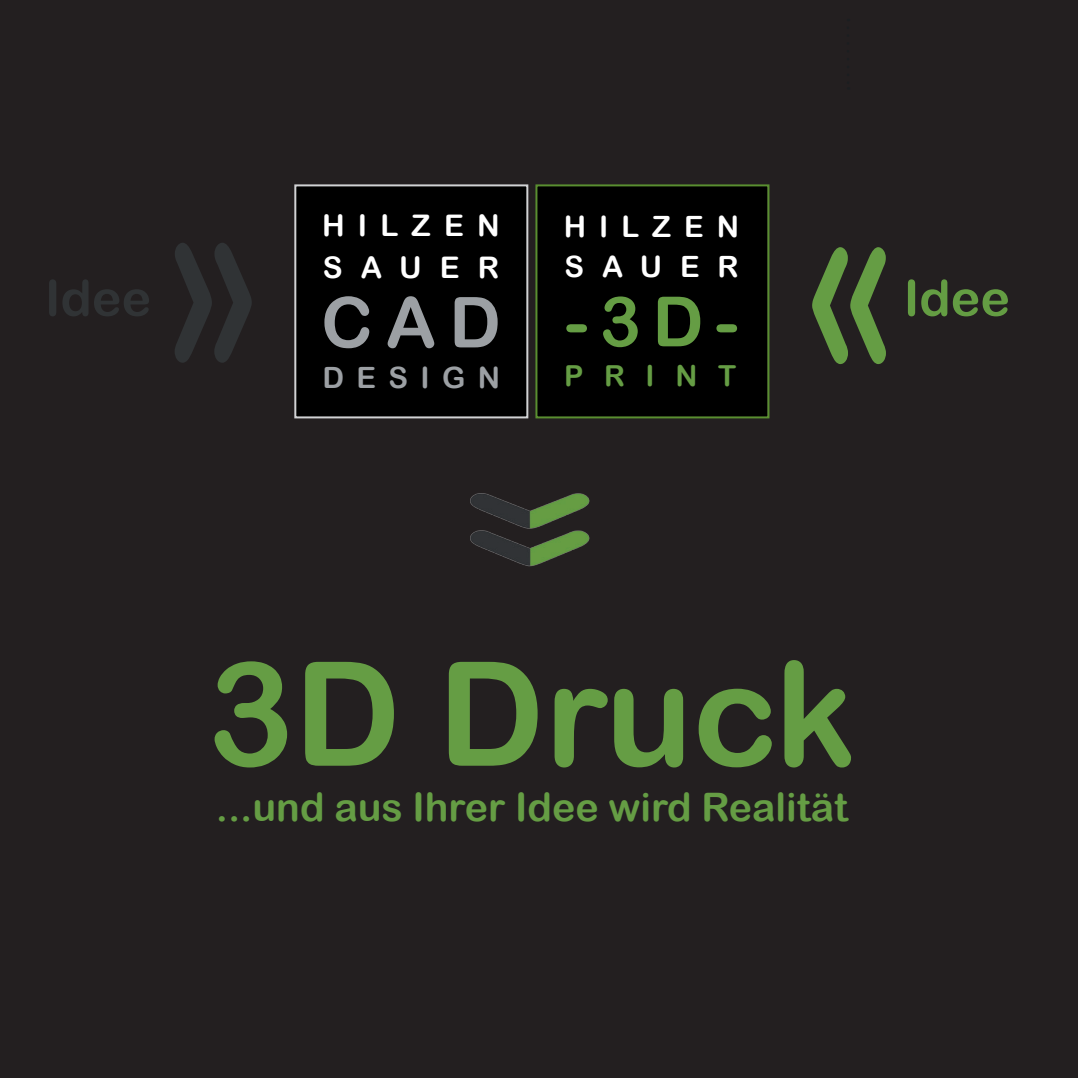
<style>
.page{position:relative;width:1078px;height:1078px;background:#fff}
.page>*{position:absolute;margin:0;border:0;box-sizing:border-box;transform-origin:0 0}
.t1{font:267px "Arial Rounded MT Bold";color:#303335;scale:.66 1}
.t2{font:145px "Arial Rounded MT Bold";color:#659d44}
.t3{font:70.25px "Arial Rounded MT Bold";color:#9ca0a4}
.t4{font:69.25px "Arial Rounded MT Bold";color:#659d44}
.t5{font:50px "Arial Rounded MT Bold";color:#303335}
.t6{font:50px "Arial Rounded MT Bold";color:#649d43}
.t7{font:39.25px "Arial Rounded MT Bold";color:#659d44}
.t8{font:29.75px "Arial Rounded MT Bold";letter-spacing:.445em;color:#fff}
.t9{font:29.25px "Arial Rounded MT Bold";letter-spacing:.445em;color:#fff}
.t10{font:29.25px "Arial Rounded MT Bold";letter-spacing:.425em;color:#9ca0a4}
.t11{font:29px "Arial Rounded MT Bold";letter-spacing:.715em;color:#659d44}
</style>
<div class="page">
<div style="left:0;top:0;width:1077px;height:1077px;background:#231f20"></div>
<div style="left:295px;top:185px;width:232px;height:232px;background:#000"></div>
<div style="left:294px;top:184px;width:234px;height:234px;border:2px solid #d1d2d4"></div>
<div style="left:536px;top:185px;width:231px;height:232px;background:#000"></div>
<div style="left:535px;top:184px;width:234px;height:234px;border:2px solid #598e30"></div>
<img style="left:470px;top:493px;width:120px;height:74px">
<p class="t5" style="left:45px;top:268px;width:108px">Idee</p>
<p class="t1" style="left:159px;top:118px;width:161px">»</p>
<p class="t8" style="left:322px;top:208px;width:179px">HILZEN</p>
<p class="t9" style="left:563px;top:209px;width:177px">HILZEN</p>
<p class="t8" style="left:323px;top:249px;width:178px">SAUER</p>
<p class="t9" style="left:564px;top:250px;width:175px">SAUER</p>
<p class="t3" style="left:321px;top:281px;width:182px">CAD</p>
<p class="t10" style="left:322px;top:360px;width:179px">DESIGN</p>
<p class="t4" style="left:565px;top:281px;width:175px">-3D-</p>
<p class="t11" style="left:564px;top:358px;width:174px">PRINT</p>
<p class="t6" style="left:903px;top:268px;width:108px">Idee</p>
<p class="t2" style="left:207px;top:628px;width:650px">3D Druck</p>
<p class="t7" style="left:216px;top:783px;width:633px">...und aus Ihrer Idee wird Realität</p>
</div>
